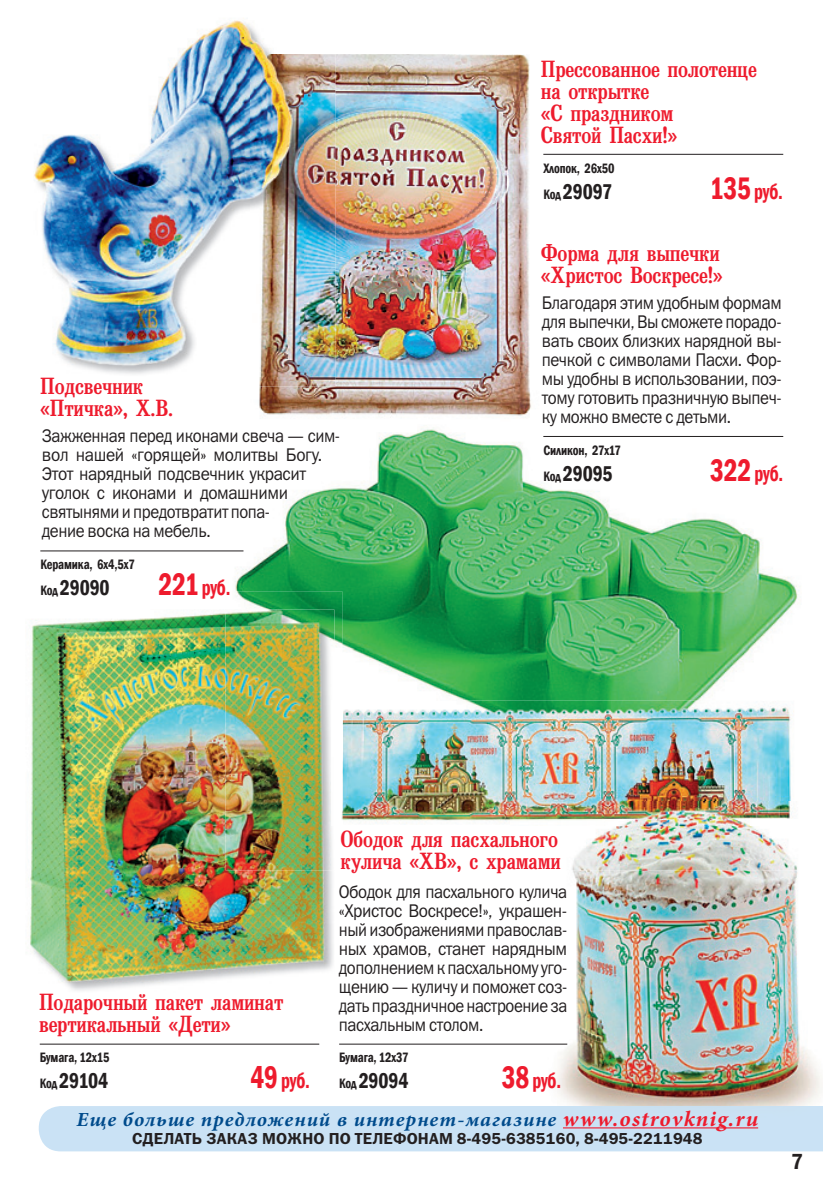
<style>
.page{position:relative;width:823px;height:1191px;background:#fff}
.page>*{position:absolute;margin:0;border:0;box-sizing:border-box;transform-origin:0 0}
.t1{font:23px/22px "Bruskovaya C";letter-spacing:-.01em;color:#ee1b2d}
.t2{font:600 condensed 22px "Franklin Gothic";letter-spacing:-.01em;color:#231f20;scale:.9 1}
.t3{font:600 condensed 22px "Franklin Gothic";letter-spacing:-.015em;color:#ee1b2d;scale:.85 1}
.t4{font:22px "Franklin Gothic Demi C";color:#231f20;scale:.9 1}
.t5{font:italic 700 20px "Minion Pro";letter-spacing:.05em;color:#004b8c;scale:1.04 1}
.t6{font:18.4px/19px "Franklin Gothic Book C";letter-spacing:-.025em;color:#231f20;text-align:justify;scale:.9 1}
.t7{font:16px "Franklin Gothic Demi C";letter-spacing:.01em;color:#231f20}
.t8{font:600 condensed 14px "Franklin Gothic";letter-spacing:-.01em;color:#231f20;scale:.9 1}
.s1{font-size:14px}
.s2{font-size:32px}
.s3{font-size:22px;color:#ee1b2d}
</style>
<div class="page">
<img style="left:225px;top:429px;width:574px;height:271px">
<img style="left:342px;top:700px;width:452px;height:123px">
<img style="left:225px;top:591px;width:117px;height:228px">
<img style="left:30px;top:613px;width:303px;height:378px">
<img style="left:225px;top:609px;width:109px;height:261px">
<img style="left:259px;top:54px;width:272px;height:363px">
<img style="left:259px;top:54px;width:76px;height:332px">
<img style="left:34px;top:20px;width:238px;height:354px">
<img style="left:250px;top:54px;width:53px;height:322px">
<img style="left:509px;top:870px;width:313px;height:236px">
<img style="left:572px;top:825px;width:225px;height:45px">
<img style="left:509px;top:801px;width:285px;height:24px">
<hr style="left:339px;top:1043px;width:228px;height:1px;background:#231f20">
<hr style="left:40px;top:1043px;width:279px;height:1px;background:#231f20">
<hr style="left:40px;top:550px;width:203px;height:1px;background:#231f20">
<hr style="left:543px;top:154px;width:239px;height:1px;background:#231f20">
<hr style="left:543px;top:436px;width:239px;height:1px;background:#231f20">
<div style="left:39px;top:1106px;width:783px;height:45px;background:#cae2f5"></div>
<hr style="left:562px;top:1127px;width:195px;height:1px;background:#ee1b2d">
<p class="t1" style="left:40px;top:377px;width:134px">Подсвечник «Птичка», Х.В.</p>
<p class="t6" style="left:42px;top:428px;width:333px;text-align:left">Зажженная перед иконами свеча — сим&shy;вол нашей «горящей» молитвы Богу.<br>Этот нарядный подсвечник украсит уголок с иконами и домашними святынями и предотвратит попа-<br>дение воска на мебель.</p>
<p class="t8" style="left:40px;top:556px;width:106px">Керамика, 6х4,5х7</p>
<p class="t2" style="left:40px;top:575px;width:79px"><span class="s1">Код</span> 29090</p>
<p class="t3" style="left:158px;top:575px;width:86px"><span class="s2">221</span> руб.</p>
<p class="t1" style="left:540px;top:60px;width:217px">Прессованное полотенце на открытке<br>«С праздником<br>Святой Пасхи!»</p>
<p class="t8" style="left:543px;top:160px;width:81px">Хлопок, 26х50</p>
<p class="t2" style="left:543px;top:178px;width:78px"><span class="s1">Код</span> 29097</p>
<p class="t3" style="left:709px;top:178px;width:87px"><span class="s2">135</span> руб.</p>
<p class="t1" style="left:540px;top:244px;width:183px">Форма для выпечки «Христос Воскресе!»</p>
<p class="t6" style="left:541px;top:295px;width:268px">Благодаря этим удобным формам для выпечки, Вы сможете порадо&shy;вать своих близких нарядной вы&shy;печкой с символами Пасхи. Фор&shy;мы удобны в использовании, поэ&shy;тому готовить празничную выпеч&shy;ку можно вместе с детьми.</p>
<p class="t8" style="left:543px;top:442px;width:88px">Силикон, 27х17</p>
<p class="t2" style="left:543px;top:460px;width:79px"><span class="s1">Код</span> 29095</p>
<p class="t3" style="left:709px;top:460px;width:87px"><span class="s2">322</span> руб.</p>
<p class="t1" style="left:39px;top:993px;width:246px">Подарочный пакет ламинат вертикальный «Дети»</p>
<p class="t8" style="left:40px;top:1049px;width:79px">Бумага, 12х15</p>
<p class="t2" style="left:40px;top:1068px;width:78px"><span class="s1">Код</span> 29104</p>
<p class="t3" style="left:250px;top:1068px;width:71px"><span class="s2">49</span> руб.</p>
<p class="t1" style="left:340px;top:830px;width:222px">Ободок для пасхального кулича «ХВ», с храмами</p>
<p class="t6" style="left:338px;top:884px;width:255px">Ободок для пасхального кулича «Христос Воскресе!», украшен&shy;ный изображениями православ&shy;ных храмов, станет нарядным дополнением к пасхальному уго&shy;щению — куличу и поможет соз&shy;дать праздничное настроение за пасхальным столом.</p>
<p class="t8" style="left:339px;top:1049px;width:79px">Бумага, 12х37</p>
<p class="t2" style="left:339px;top:1068px;width:79px"><span class="s1">Код</span> 29094</p>
<p class="t3" style="left:501px;top:1068px;width:71px"><span class="s2">38</span> руб.</p>
<p class="t5" style="left:76px;top:1111px;width:656px">Еще больше предложений в интернет-магазине <span class="s3">www.ostrovknig.ru</span></p>
<p class="t7" style="left:132px;top:1132px;width:571px">СДЕЛАТЬ ЗАКАЗ МОЖНО ПО ТЕЛЕФОНАМ 8-495-6385160, 8-495-2211948</p>
<p class="t4" style="left:790px;top:1154px;width:15px">7</p>
</div>
